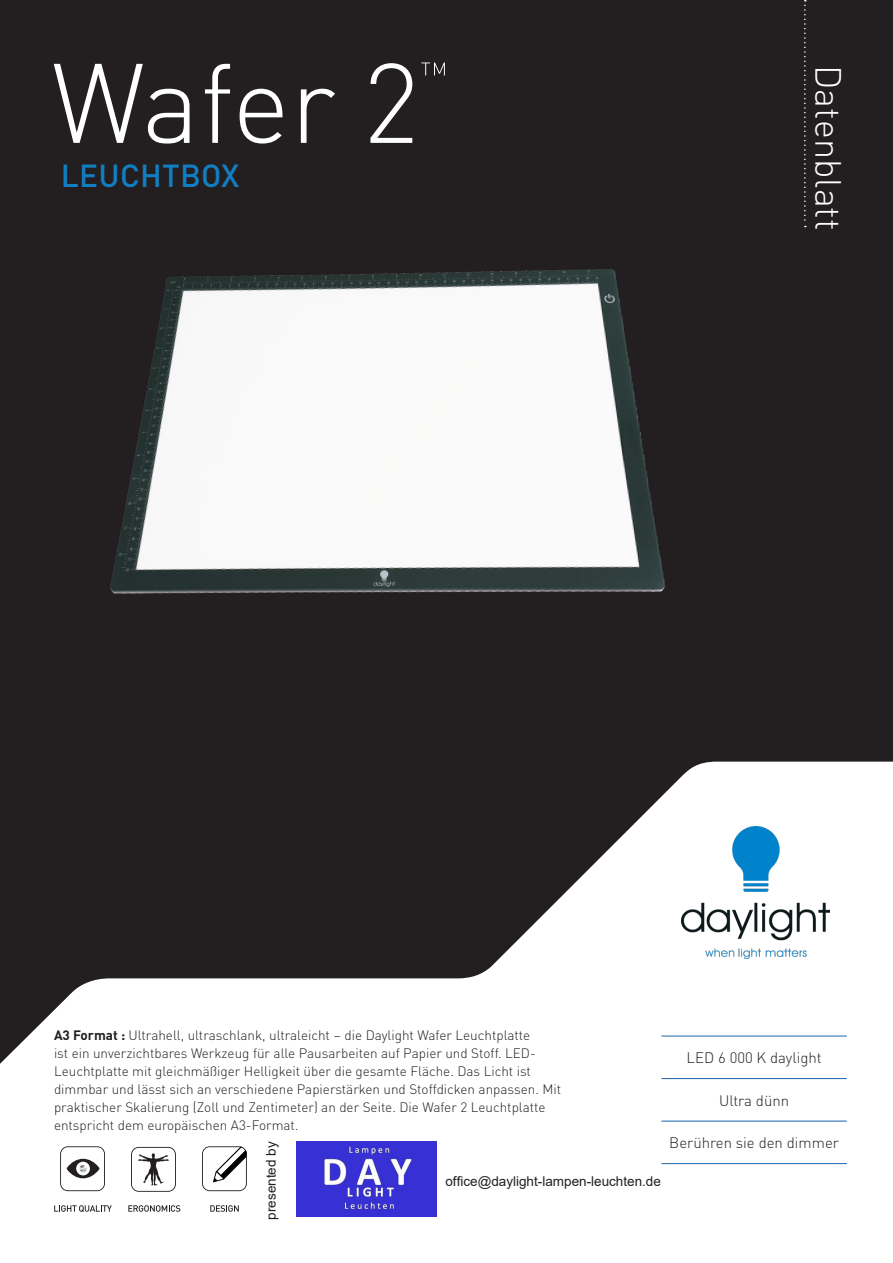
<style>
.page{position:relative;width:893px;height:1263px;background:#231f20}
.page>*{position:absolute;margin:0;border:0;box-sizing:border-box;transform-origin:0 0}
.t1{font:300 111px "DIN Pro";letter-spacing:-.01em;color:#fff}
.t2{font:300 36px "DIN Pro";color:#fff}
.t3{font:500 31.5px "DIN Pro";letter-spacing:.01em;color:#127ec2}
.t4{font:300 15px "DIN Pro";color:#231f20}
.t5{font:300 13.5px/18px "DIN Pro";color:#231f20}
.t6{font:13.5px "Arial";color:#231f20}
.s1{font-weight:700}
</style>
<div class="page">
<svg style="left:421px;top:63px;width:24px;height:12px"></svg>
<svg style="left:0;top:762px;width:893px;height:303px;fill:#fff"></svg>
<div style="left:0;top:1065px;width:893px;height:198px;background:#fff"></div>
<hr style="left:661px;top:1036px;width:186px;height:1px;background:#1664ae">
<hr style="left:661px;top:1078px;width:186px;height:1px;background:#1664ae">
<hr style="left:661px;top:1121px;width:186px;height:1px;background:#1664ae">
<hr style="left:661px;top:1163px;width:186px;height:1px;background:#1664ae">
<svg style="left:60px;top:1146px;width:45px;height:45px"></svg>
<svg style="left:131px;top:1147px;width:45px;height:45px"></svg>
<svg style="left:128px;top:1205px;width:52px;height:7px"></svg>
<svg style="left:54px;top:1205px;width:58px;height:7px"></svg>
<svg style="left:210px;top:1205px;width:29px;height:7px"></svg>
<svg style="left:202px;top:1146px;width:45px;height:45px"></svg>
<img style="left:0;top:226px;width:817px;height:682px">
<img style="left:681px;top:827px;width:148px;height:132px">
<svg style="left:804px;top:0;width:2px;height:227px"></svg>
<img style="left:296px;top:1141px;width:140px;height:76px">
<h1 class="t1" style="left:52px;top:19px;width:369px">Wafer 2</h1>
<h3 class="t3" style="left:61px;top:151px;width:180px">LEUCHTBOX</h3>
<h2 class="t2" style="left:856px;top:65px;width:167px;rotate:90deg">Datenblatt</h2>
<p class="t5" style="left:54px;top:1025px;width:509px"><span class="s1">A3 Format :</span> Ultrahell, ultraschlank, ultraleicht – die Daylight Wafer Leuchtplatte<br>ist ein unverzichtbares Werkzeug für alle Pausarbeiten auf Papier und Stoff. LED-Leuchtplatte mit gleichmäßiger Helligkeit über die gesamte Fläche. Das Licht ist dimmbar und lässt sich an verschiedene Papierstärken und Stoffdicken anpassen. Mit praktischer Skalierung (Zoll und Zentimeter) an der Seite. Die Wafer 2 Leuchtplatte entspricht dem europäischen A3-Format.</p>
<p class="t6" style="left:262px;top:1220px;width:80px;rotate:-90deg">presented by</p>
<p class="t6" style="left:445px;top:1172px;width:217px">office@daylight-lampen-leuchten.de</p>
<p class="t4" style="left:687px;top:1046px;width:137px">LED 6 000 K daylight</p>
<p class="t4" style="left:719px;top:1089px;width:72px">Ultra dünn</p>
<p class="t4" style="left:669px;top:1131px;width:171px">Berühren sie den dimmer</p>
</div>
